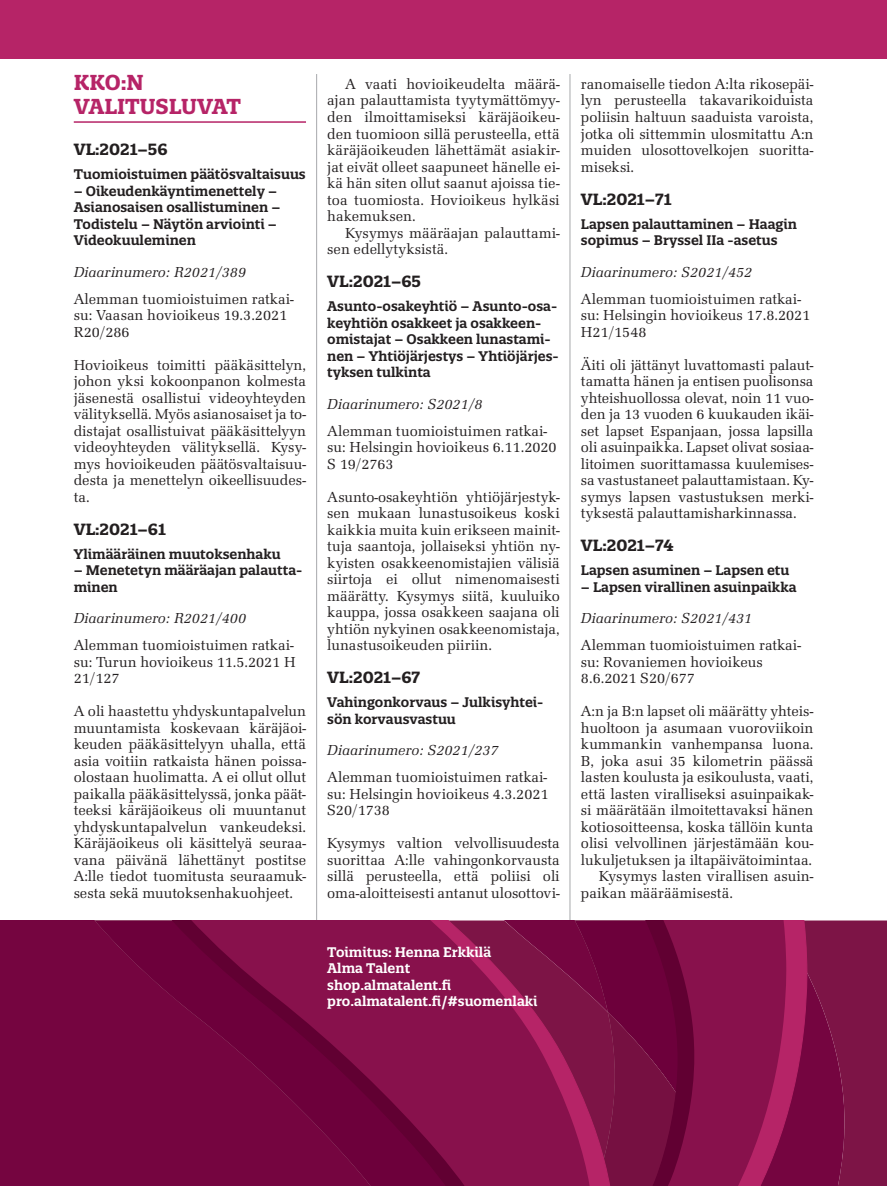
<style>
.page{position:relative;width:887px;height:1186px;background:#fff}
.page>*{position:absolute;margin:0;border:0;box-sizing:border-box;transform-origin:0 0}
.t1{font:700 21px/24px "Quatro Slab";color:#b62467}
.t2{font:700 15.75px "Quatro Slab";color:#231f20}
.t3{font:15px/16.5px "Latino URW";color:#231f20;text-align:justify}
.t4{font:italic 15px "Latino URW";color:#231f20}
.t5{font:600 13.5px/16.5px "Quatro Slab";color:#231f20}
.t6{font:600 13.5px/16.2px "Quatro Slab";color:#fff}
</style>
<div class="page">
<hr style="left:316px;top:74px;width:1px;height:1037px;background:#a7a9ac">
<hr style="left:570px;top:74px;width:1px;height:1037px;background:#a7a9ac">
<div style="left:0;top:0;width:887px;height:58px;background:#b62467"></div>
<div style="left:0;top:920px;width:39px;height:265px;background:#750540"></div>
<svg style="left:807px;top:920px;width:80px;height:265px;background:#7b1044"></svg>
<svg style="left:786px;top:920px;width:21px;height:265px;background:#991656"></svg>
<div style="left:39px;top:920px;width:17px;height:265px;background:#750540"></div>
<svg style="left:56px;top:920px;width:730px;height:265px;background:#7d0b45"></svg>
<hr style="left:74px;top:121px;width:232px;height:2px;background:#b62467">
<h1 class="t1" style="left:74px;top:70px;width:169px">KKO:N<br>VALITUSLUVAT</h1>
<p class="t2" style="left:74px;top:140px;width:95px">VL:2021–56</p>
<p class="t5" style="left:74px;top:167px;width:234px">Tuomioistuimen päätösvaltaisuus</p>
<p class="t5" style="left:74px;top:183px;width:208px">– Oikeudenkäyntimenettely –<br>Asianosaisen osallistuminen –<br>Todistelu – Näytön arviointi –<br>Videokuuleminen</p>
<p class="t4" style="left:74px;top:262px;width:174px">Diaarinumero: R2021/389</p>
<p class="t3" style="left:74px;top:291px;width:221px;text-align:left">Alemman tuomioistuimen ratkai&shy;su: Vaasan hovioikeus 19.3.2021<br>R20/286</p>
<p class="t3" style="left:74px;top:357px;width:234px">Hovioikeus toimitti pääkäsittelyn, johon yksi kokoonpanon kolmesta jäsenestä osallistui videoyhteyden välityksellä. Myös asianosaiset ja to&shy;distajat osallistuivat pääkäsittelyyn videoyhteyden välityksellä. Kysy&shy;mys hovioikeuden päätösvaltaisuu&shy;desta ja menettelyn oikeellisuudes&shy;ta.</p>
<p class="t2" style="left:74px;top:520px;width:94px">VL:2021–61</p>
<p class="t5" style="left:74px;top:546px;width:208px">Ylimääräinen muutoksenhaku</p>
<p class="t5" style="left:74px;top:563px;width:230px">– Menetetyn määräajan palautta&shy;minen</p>
<p class="t4" style="left:74px;top:609px;width:174px">Diaarinumero: R2021/400</p>
<p class="t3" style="left:74px;top:638px;width:223px;text-align:left">Alemman tuomioistuimen ratkai&shy;su: Turun hovioikeus 11.5.2021 H<br>21/127</p>
<p class="t3" style="left:74px;top:704px;width:234px">A oli haastettu yhdyskuntapalvelun muuntamista koskevaan käräjäoi&shy;keuden pääkäsittelyyn uhalla, että asia voitiin ratkaista hänen poissa&shy;olostaan huolimatta. A ei ollut ollut paikalla pääkäsittelyssä, jonka päät&shy;teeksi käräjäoikeus oli muuntanut yhdyskuntapalvelun vankeudeksi.<br>Käräjäoikeus oli käsittelyä seuraa&shy;vana päivänä lähettänyt postitse A:lle tiedot tuomitusta seuraamuk&shy;sesta sekä muutoksenhakuohjeet.</p>
<p class="t3" style="left:327px;top:77px;width:234px;text-indent:18px">A vaati hovioikeudelta määrä&shy;ajan palauttamista tyytymättömyy&shy;den ilmoittamiseksi käräjäoikeu&shy;den tuomioon sillä perusteella, että käräjäoikeuden lähettämät asiakir&shy;jat eivät olleet saapuneet hänelle ei&shy;kä hän siten ollut saanut ajoissa tie&shy;toa tuomiosta. Hovioikeus hylkäsi hakemuksen.</p>
<p class="t3" style="left:327px;top:225px;width:234px;text-indent:18px">Kysymys määräajan palauttami&shy;sen edellytyksistä.</p>
<p class="t2" style="left:327px;top:272px;width:95px">VL:2021–65</p>
<p class="t5" style="left:327px;top:299px;width:233px">Asunto-osakeyhtiö – Asunto-osa&shy;keyhtiön osakkeet ja osakkeen&shy;omistajat – Osakkeen lunastami&shy;nen – Yhtiöjärjestys – Yhtiöjärjes&shy;tyksen tulkinta</p>
<p class="t4" style="left:327px;top:394px;width:157px">Diaarinumero: S2021/8</p>
<p class="t3" style="left:327px;top:423px;width:231px;text-align:left">Alemman tuomioistuimen ratkai&shy;su: Helsingin hovioikeus 6.11.2020<br>S 19/2763</p>
<p class="t3" style="left:327px;top:489px;width:234px">Asunto-osakeyhtiön yhtiöjärjestyk&shy;sen mukaan lunastusoikeus koski kaikkia muita kuin erikseen mainit&shy;tuja saantoja, jollaiseksi yhtiön ny&shy;kyisten osakkeenomistajien välisiä siirtoja ei ollut nimenomaisesti määrätty. Kysymys siitä, kuuluiko kauppa, jossa osakkeen saajana oli yhtiön nykyinen osakkeenomistaja, lunastusoikeuden piiriin.</p>
<p class="t2" style="left:327px;top:668px;width:94px">VL:2021–67</p>
<p class="t5" style="left:327px;top:695px;width:218px">Vahingonkorvaus – Julkisyhtei&shy;sön korvausvastuu</p>
<p class="t4" style="left:327px;top:741px;width:173px">Diaarinumero: S2021/237</p>
<p class="t3" style="left:327px;top:770px;width:223px">Alemman tuomioistuimen ratkai&shy;su: Helsingin hovioikeus 4.3.2021<br>S20/1738</p>
<p class="t3" style="left:327px;top:836px;width:234px">Kysymys valtion velvollisuudesta suorittaa A:lle vahingonkorvausta sillä perusteella, että poliisi oli oma-aloitteisesti antanut ulosottovi-</p>
<p class="t6" style="left:327px;top:945px;width:212px">Toimitus: Henna Erkkilä<br>Alma Talent<br>shop.almatalent.fi pro.almatalent.fi/#suomenlaki</p>
<p class="t3" style="left:581px;top:77px;width:234px">ranomaiselle tiedon A:lta rikosepäi&shy;lyn perusteella takavarikoiduista poliisin haltuun saaduista varoista, jotka oli sittemmin ulosmitattu A:n muiden ulosottovelkojen suoritta&shy;miseksi.</p>
<p class="t2" style="left:581px;top:190px;width:92px">VL:2021–71</p>
<p class="t5" style="left:581px;top:216px;width:218px">Lapsen palauttaminen – Haagin sopimus – Bryssel IIa -asetus</p>
<p class="t4" style="left:581px;top:262px;width:173px">Diaarinumero: S2021/452</p>
<p class="t3" style="left:581px;top:291px;width:231px;text-align:left">Alemman tuomioistuimen ratkai&shy;su: Helsingin hovioikeus 17.8.2021<br>H21/1548</p>
<p class="t3" style="left:581px;top:357px;width:234px">Äiti oli jättänyt luvattomasti palaut&shy;tamatta hänen ja entisen puolisonsa yhteishuollossa olevat, noin 11 vuo&shy;den ja 13 vuoden 6 kuukauden ikäi&shy;set lapset Espanjaan, jossa lapsilla oli asuinpaikka. Lapset olivat sosiaa&shy;litoimen suorittamassa kuulemises&shy;sa vastustaneet palauttamistaan. Ky&shy;symys lapsen vastustuksen merki&shy;tyksestä palauttamisharkinnassa.</p>
<p class="t2" style="left:581px;top:536px;width:94px">VL:2021–74</p>
<p class="t5" style="left:581px;top:563px;width:210px">Lapsen asuminen – Lapsen etu</p>
<p class="t5" style="left:581px;top:579px;width:217px">– Lapsen virallinen asuinpaikka</p>
<p class="t4" style="left:581px;top:609px;width:173px">Diaarinumero: S2021/431</p>
<p class="t3" style="left:581px;top:638px;width:221px;text-align:left">Alemman tuomioistuimen ratkai&shy;su: Rovaniemen hovioikeus<br>8.6.2021 S20/677</p>
<p class="t3" style="left:581px;top:704px;width:234px">A:n ja B:n lapset oli määrätty yhteis-</p>
<p class="t3" style="left:581px;top:720px;width:234px">huoltoon ja asumaan vuoroviikoin</p>
<p class="t3" style="left:581px;top:737px;width:234px">kummankin vanhempansa luona.</p>
<p class="t3" style="left:581px;top:753px;width:234px">B, joka asui 35 kilometrin päässä</p>
<p class="t3" style="left:581px;top:770px;width:234px">lasten koulusta ja esikoulusta, vaati,</p>
<p class="t3" style="left:581px;top:786px;width:234px">että lasten viralliseksi asuinpaikak-</p>
<p class="t3" style="left:581px;top:803px;width:234px">si määrätään ilmoitettavaksi hänen</p>
<p class="t3" style="left:581px;top:819px;width:234px">kotiosoitteensa, koska tällöin kunta</p>
<p class="t3" style="left:581px;top:836px;width:234px">olisi velvollinen järjestämään kou-</p>
<p class="t3" style="left:581px;top:852px;width:233px">lukuljetuksen ja iltapäivätoimintaa.</p>
<p class="t3" style="left:599px;top:869px;width:216px">Kysymys lasten virallisen asuin-</p>
<p class="t3" style="left:581px;top:885px;width:154px">paikan määräämisestä.</p>
</div>
